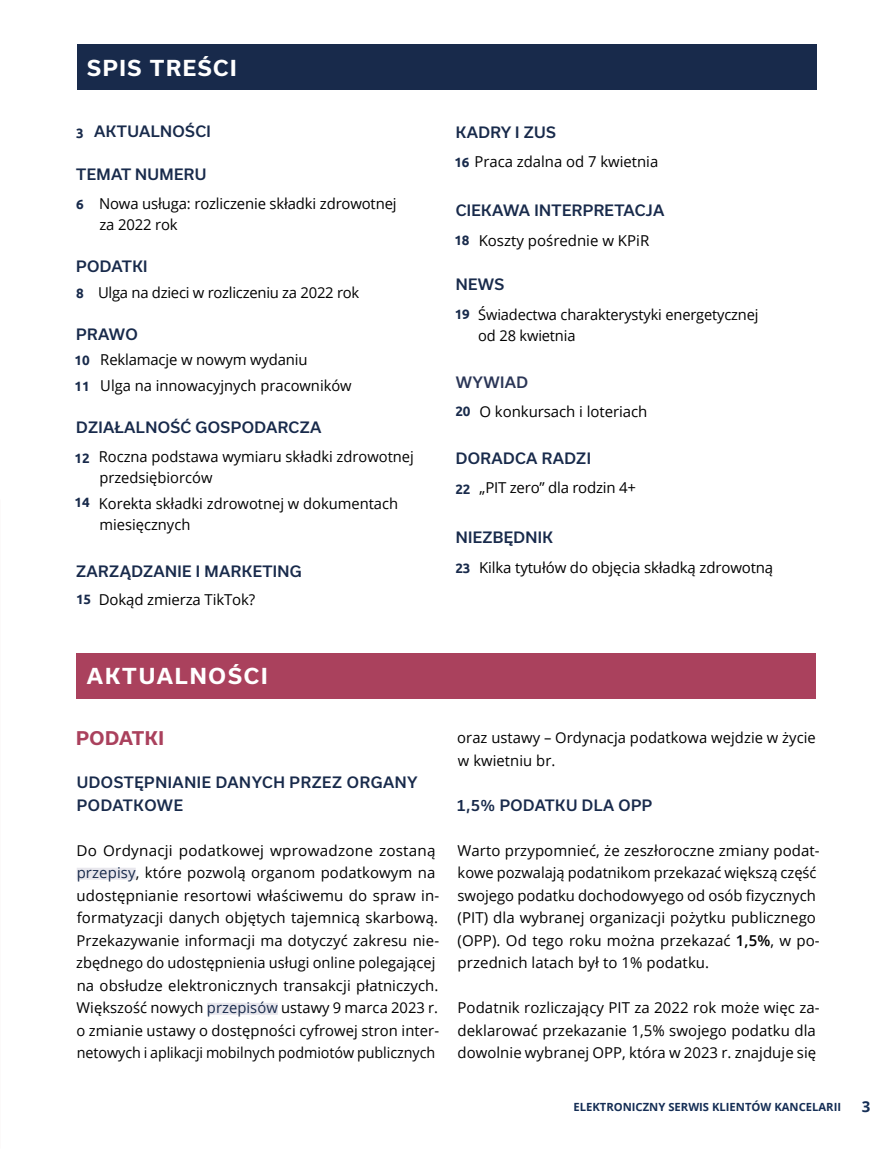
<style>
.page{position:relative;width:893px;height:1149px;background:#fff}
.page>*{position:absolute;margin:0;border:0;box-sizing:border-box;transform-origin:0 0}
.t1{font:700 21px "Usual";letter-spacing:.08em;color:#fff}
.t2{font:700 18px "Usual";letter-spacing:.025em;color:#aa415d}
.t3{font:15px/22.5px "Open Sans";color:#000}
.t4{font:500 15px/22.5px "Usual";letter-spacing:.025em;color:#182a4b}
.t5{font:15px "Open Sans";letter-spacing:-.02em;color:#000}
.t6{font:500 15px "Usual";letter-spacing:.025em;color:#2b3657}
.t7{font:700 15px "Open Sans";color:#152e55}
.t8{font:14.85px/22.5px "Open Sans";letter-spacing:.005em;color:#000}
.t9{font:700 13.5px/26px "Ubuntu";letter-spacing:-.02em;color:#182a4b}
.t10{font:700 11.25px "Open Sans";color:#152e55}
.s1{color:#182a4b}
.s2{font-weight:600}
</style>
<div class="page">
<div style="left:77px;top:867px;width:59px;height:12px;background:#e8e7ed"></div>
<div style="left:207px;top:1002px;width:71px;height:12px;background:#e8e7ed"></div>
<div style="left:77px;top:44px;width:739px;height:46px;background:#182a4b"></div>
<div style="left:76px;top:653px;width:740px;height:45px;background:#aa415d"></div>
<h1 class="t1" style="left:87px;top:56px;width:151px">SPIS TREŚCI</h1>
<p class="t4" style="left:94px;top:120px;width:118px">AKTUALNOŚCI</p>
<p class="t4" style="left:76px;top:163px;width:132px">TEMAT NUMERU</p>
<p class="t3" style="left:99px;top:193px;width:299px;line-height:21px">Nowa usługa: rozliczenie składki zdrowotnej za 2022 rok</p>
<p class="t4" style="left:76px;top:255px;width:73px">PODATKI</p>
<p class="t5" style="left:98px;top:282px;width:263px">Ulga na dzieci w rozliczeniu za 2022 rok</p>
<p class="t4" style="left:76px;top:323px;width:63px">PRAWO</p>
<p class="t3" style="left:100px;top:347px;width:253px;line-height:25.2px">Reklamacje w nowym wydaniu<br>Ulga na innowacyjnych pracowników</p>
<p class="t4" style="left:76px;top:416px;width:247px">DZIAŁALNOŚĆ GOSPODARCZA</p>
<p class="t3" style="left:99px;top:446px;width:317px;line-height:21px">Roczna podstawa wymiaru składki zdrowotnej przedsiębiorców</p>
<p class="t3" style="left:99px;top:492px;width:301px;line-height:21px">Korekta składki zdrowotnej w dokumentach miesięcznych</p>
<p class="t4" style="left:76px;top:559px;width:227px">ZARZĄDZANIE I MARKETING</p>
<p class="t3" style="left:99px;top:588px;width:158px">Dokąd zmierza TikTok?</p>
<p class="t9" style="left:76px;top:120px;width:9px">3</p>
<p class="t9" style="left:76px;top:190px;width:9px">6</p>
<p class="t9" style="left:76px;top:279px;width:9px">8</p>
<p class="t9" style="left:75px;top:347px;width:17px">10<br>11</p>
<p class="t9" style="left:75px;top:444px;width:17px">12</p>
<p class="t9" style="left:75px;top:489px;width:17px">14</p>
<p class="t9" style="left:76px;top:586px;width:17px">15</p>
<p class="t4" style="left:456px;top:121px;width:102px">KADRY I ZUS</p>
<p class="t3" style="left:474px;top:150px;width:185px">Praca zdalna od 7 kwietnia</p>
<p class="t4" style="left:456px;top:199px;width:210px">CIEKAWA INTERPRETACJA</p>
<p class="t3" style="left:479px;top:229px;width:172px">Koszty pośrednie w KPiR</p>
<p class="t4" style="left:456px;top:273px;width:50px">NEWS</p>
<p class="t8" style="left:478px;top:303px;width:282px;line-height:21px">Świadectwa charakterystyki energetycznej od 28 kwietnia</p>
<p class="t6" style="left:456px;top:373px;width:74px">WYWIAD</p>
<p class="t3" style="left:480px;top:400px;width:169px">O konkursach i loteriach</p>
<p class="t4" style="left:456px;top:447px;width:137px">DORADCA RADZI</p>
<p class="t3" style="left:479px;top:476px;width:158px">„PIT zero” dla rodzin 4+</p>
<p class="t4" style="left:456px;top:526px;width:99px">NIEZBĘDNIK</p>
<p class="t3" style="left:479px;top:555px;width:296px">Kilka tytułów do objęcia składką zdrowotną</p>
<p class="t9" style="left:454px;top:149px;width:17px">16</p>
<p class="t9" style="left:454px;top:227px;width:17px">18</p>
<p class="t9" style="left:455px;top:300px;width:17px">19</p>
<p class="t9" style="left:455px;top:398px;width:17px">20</p>
<p class="t9" style="left:455px;top:476px;width:17px">22</p>
<p class="t9" style="left:455px;top:554px;width:17px">23</p>
<h1 class="t1" style="left:87px;top:664px;width:182px">AKTUALNOŚCI</h1>
<p class="t2" style="left:76px;top:727px;width:89px">PODATKI</p>
<p class="t4" style="left:77px;top:771px;width:342px">UDOSTĘPNIANIE DANYCH PRZEZ ORGANY<br>PODATKOWE</p>
<p class="t8" style="left:76px;top:838px;width:364px">Do Ordynacji podatkowej wprowadzone zostaną <span class="s1">przepisy</span>, które pozwolą organom podatkowym na udostępnianie resortowi właściwemu do spraw in&shy;formatyzacji danych objętych tajemnicą skarbową.<br>Przekazywanie informacji ma dotyczyć zakresu nie&shy;zbędnego do udostępnienia usługi online polegającej na obsłudze elektronicznych transakcji płatniczych.<br>Większość nowych <span class="s1">przepisów</span> ustawy 9 marca 2023 r. o zmianie ustawy o dostępności cyfrowej stron inter&shy;netowych i aplikacji mobilnych podmiotów publicznych</p>
<p class="t8" style="left:457px;top:725px;width:360px">oraz ustawy – Ordynacja podatkowa wejdzie w życie w kwietniu br.</p>
<p class="t4" style="left:457px;top:793px;width:197px">1,5% PODATKU DLA OPP</p>
<p class="t3" style="left:457px;top:838px;width:364px">Warto przypomnieć, że zeszłoroczne zmiany podat&shy;kowe pozwalają podatnikom przekazać większą część swojego podatku dochodowyego od osób fizycznych (PIT) dla wybranej organizacji pożytku publicznego (OPP). Od tego roku można przekazać <span class="s2">1,5%</span>, w po&shy;przednich latach był to 1% podatku.</p>
<p class="t3" style="left:457px;top:995px;width:364px">Podatnik rozliczający PIT za 2022 rok może więc za&shy;deklarować przekazanie 1,5% swojego podatku dla dowolnie wybranej OPP, która w 2023 r. znajduje się</p>
<p class="t10" style="left:573px;top:1099px;width:269px">ELEKTRONICZNY SERWIS KLIENTÓW KANCELARII</p>
<p class="t7" style="left:862px;top:1095px;width:10px">3</p>
</div>
